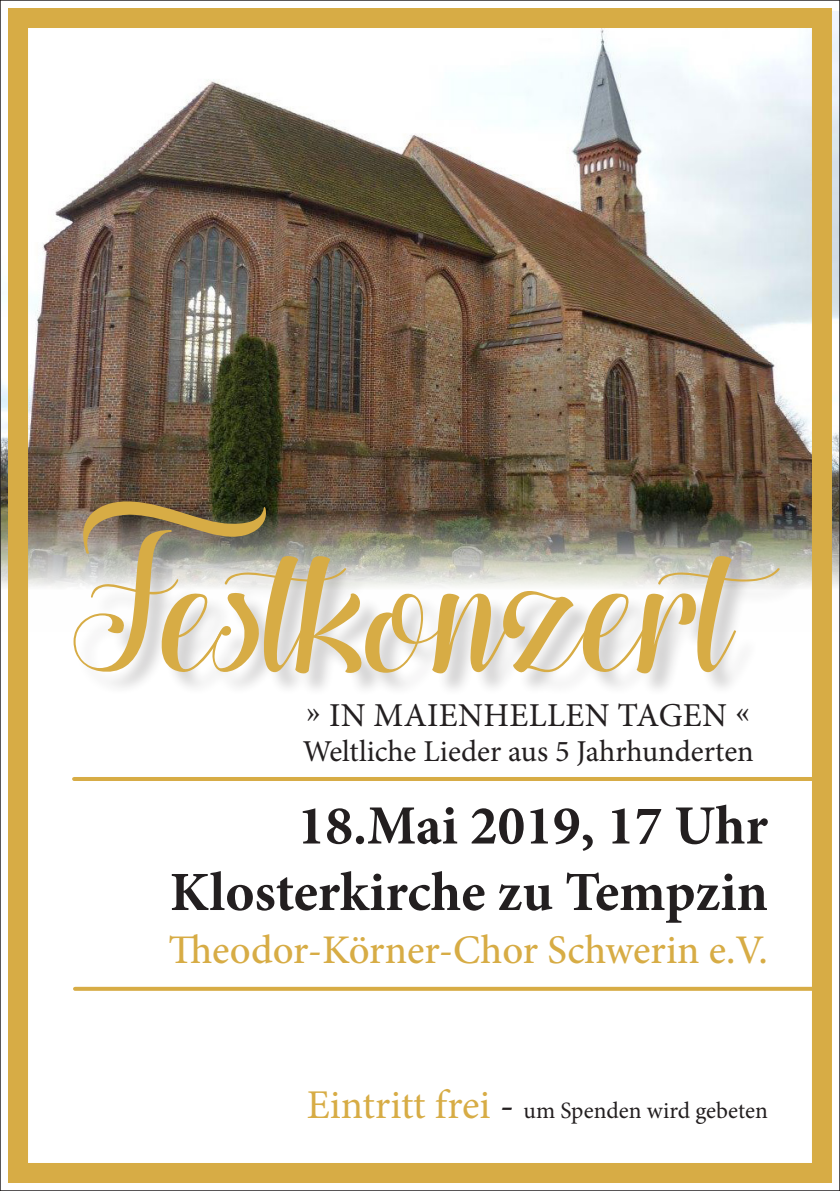
<style>
.page{position:relative;width:840px;height:1191px;background:#fff}
.page>*{position:absolute;margin:0;border:0;box-sizing:border-box;transform-origin:0 0}
.t1{font:203.8px "Hugsand Kissesxoxo Demo";color:#d7ac45}
.t2{font:700 55.4px "Minion Pro";color:#231f20}
.t3{font:500 40.8px "Minion Pro";color:#d7ac45}
.t4{font:33.4px "Minion Pro";letter-spacing:.01em;color:#231f20}
.t5{font:30.4px "Minion Pro";color:#231f20}
.t6{font:23.4px "Minion Pro";color:#231f20}
.s1{font-size:40.8px;color:#d7ac45}
.s2{font-size:40.8px}
</style>
<div class="page">
<hr style="left:74px;top:777px;width:741px;height:4px;background:#d7ac45">
<img style="left:2px;top:11px;width:835px;height:620px">
<div style="left:77px;top:505px;width:725px;height:193px;background:#231f20;opacity:.2"></div>
<svg style="left:75px;top:986px;width:735px;height:4px;fill:#d7ac45"></svg>
<div style="left:8px;top:8px;width:823px;height:1175px;border:20px solid #d7ac45"></div>
<p class="t1" style="left:73px;top:483px;width:662px">Festkonzert</p>
<p class="t4" style="left:306px;top:693px;width:445px">» IN MAIENHELLEN TAGEN «</p>
<p class="t5" style="left:303px;top:731px;width:452px">Weltliche Lieder aus 5 Jahrhunderten</p>
<p class="t2" style="left:297px;top:786px;width:471px">18.Mai 2019, 17 Uhr</p>
<p class="t2" style="left:170px;top:853px;width:599px">Klosterkirche zu Tempzin</p>
<p class="t3" style="left:168px;top:922px;width:600px">Theodor-Körner-Chor Schwerin e.V.</p>
<p class="t6" style="left:306px;top:1095px;width:462px"><span class="s1">Eintritt frei</span> <span class="s2">-</span> um Spenden wird gebeten</p>
</div>
